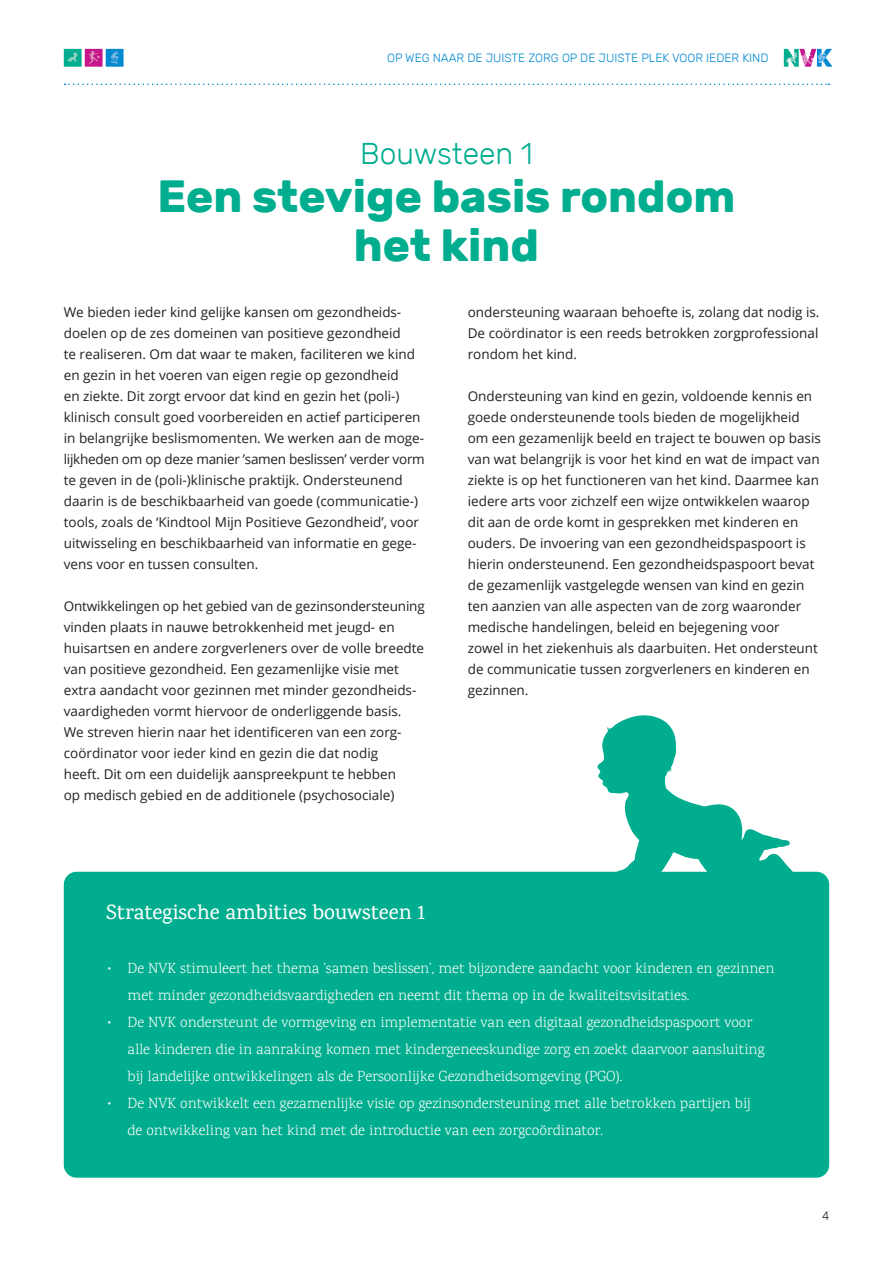
<style>
.page{position:relative;width:893px;height:1263px;background:#fff}
.page>*{position:absolute;margin:0;border:0;box-sizing:border-box;transform-origin:0 0}
.t1{font:700 45px/49.5px "Rubik";color:#00ad8e;text-align:center}
.t2{font:300 30px "Rubik";color:#00ad8e}
.t3{font:500 21px "Karma";color:#fff}
.t4{font:300 15px/27px "Karma";color:#fff}
.t5{font:13.5px/21px "Open Sans";color:#231f20}
.t6{font:300 12px "Rubik";color:#0089cf}
.t7{font:300 12px "Rubik";color:#231f20}
</style>
<div class="page">
<svg style="left:784px;top:49px;width:48px;height:18px"></svg>
<div style="left:64px;top:49px;width:18px;height:18px;background:#00ad8e"></div>
<div style="left:85px;top:49px;width:18px;height:18px;background:#c5168c"></div>
<div style="left:106px;top:49px;width:18px;height:18px;background:#0089cf"></div>
<svg style="left:67px;top:52px;width:11px;height:10px"></svg>
<svg style="left:111px;top:51px;width:9px;height:13px"></svg>
<svg style="left:89px;top:51px;width:11px;height:14px"></svg>
<svg style="left:65px;top:84px;width:764px;height:1px"></svg>
<div style="left:64px;top:872px;width:765px;height:306px;background:#00ad8e;border-radius:13px"></div>
<svg style="left:597px;top:715px;width:201px;height:157px"></svg>
<p class="t6" style="left:387px;top:51px;width:383px">OP WEG NAAR DE JUISTE ZORG OP DE JUISTE PLEK VOOR IEDER KIND</p>
<h2 class="t2" style="left:360px;top:136px;width:174px">Bouwsteen 1</h2>
<h1 class="t1" style="left:158px;top:171px;width:579px">Een stevige basis rondom het kind</h1>
<p class="t5" style="left:64px;top:301px;width:363px">We bieden ieder kind gelijke kansen om gezondheids&shy;doelen op de zes domeinen van positieve gezondheid<br>te realiseren. Om dat waar te maken, faciliteren we kind en gezin in het voeren van eigen regie op gezondheid<br>en ziekte. Dit zorgt ervoor dat kind en gezin het (poli-) klinisch consult goed voorbereiden en actief participeren in belangrijke beslismomenten. We werken aan de moge&shy;lijkheden om op deze manier ’samen beslissen’ verder vorm te geven in de (poli-)klinische praktijk. Ondersteunend daarin is de beschikbaarheid van goede (communicatie-) tools, zoals de ‘Kindtool Mijn Positieve Gezondheid’, voor uitwisseling en beschikbaarheid van informatie en gege&shy;vens voor en tussen consulten.</p>
<p class="t5" style="left:64px;top:595px;width:363px">Ontwikkelingen op het gebied van de gezinsondersteuning vinden plaats in nauwe betrokkenheid met jeugd- en huisartsen en andere zorgverleners over de volle breedte van positieve gezondheid. Een gezamenlijke visie met extra aandacht voor gezinnen met minder gezondheids&shy;vaardigheden vormt hiervoor de onderliggende basis.<br>We streven hierin naar het identificeren van een zorg&shy;coördinator voor ieder kind en gezin die dat nodig<br>heeft. Dit om een duidelijk aanspreekpunt te hebben<br>op medisch gebied en de additionele (psychosociale)</p>
<p class="t5" style="left:468px;top:301px;width:353px;text-align:justify">ondersteuning waaraan behoefte is, zolang dat nodig is.<br>De coördinator is een reeds betrokken zorgprofessional rondom het kind.</p>
<p class="t5" style="left:468px;top:385px;width:355px">Ondersteuning van kind en gezin, voldoende kennis en goede ondersteunende tools bieden de mogelijkheid om een gezamenlijk beeld en traject te bouwen op basis van wat belangrijk is voor het kind en wat de impact van ziekte is op het functioneren van het kind. Daarmee kan iedere arts voor zichzelf een wijze ontwikkelen waarop dit aan de orde komt in gesprekken met kinderen en ouders. De invoering van een gezondheidspaspoort is hierin ondersteunend. Een gezondheidspaspoort bevat de gezamenlijk vastgelegde wensen van kind en gezin ten aanzien van alle aspecten van de zorg waaronder medische handelingen, beleid en bejegening voor<br>zowel in het ziekenhuis als daarbuiten. Het ondersteunt de communicatie tussen zorgverleners en kinderen en gezinnen.</p>
<h3 class="t3" style="left:106px;top:900px;width:320px">Strategische ambities bouwsteen 1</h3>
<p class="t4" style="left:128px;top:956px;width:648px;text-indent:-21px">• De NVK stimuleert het thema ’samen beslissen’, met bijzondere aandacht voor kinderen en gezinnen met minder gezondheidsvaardigheden en neemt dit thema op in de kwaliteitsvisitaties.</p>
<p class="t4" style="left:128px;top:1010px;width:638px;text-indent:-21px">• De NVK ondersteunt de vormgeving en implementatie van een digitaal gezondheidspaspoort voor alle kinderen die in aanraking komen met kindergeneeskundige zorg en zoekt daarvoor aansluiting bij landelijke ontwikkelingen als de Persoonlijke Gezondheidsomgeving (PGO).</p>
<p class="t4" style="left:128px;top:1091px;width:625px;text-indent:-21px">• De NVK ontwikkelt een gezamenlijke visie op gezinsondersteuning met alle betrokken partijen bij de ontwikkeling van het kind met de introductie van een zorgcoördinator.</p>
<p class="t7" style="left:822px;top:1209px;width:9px">4</p>
</div>
